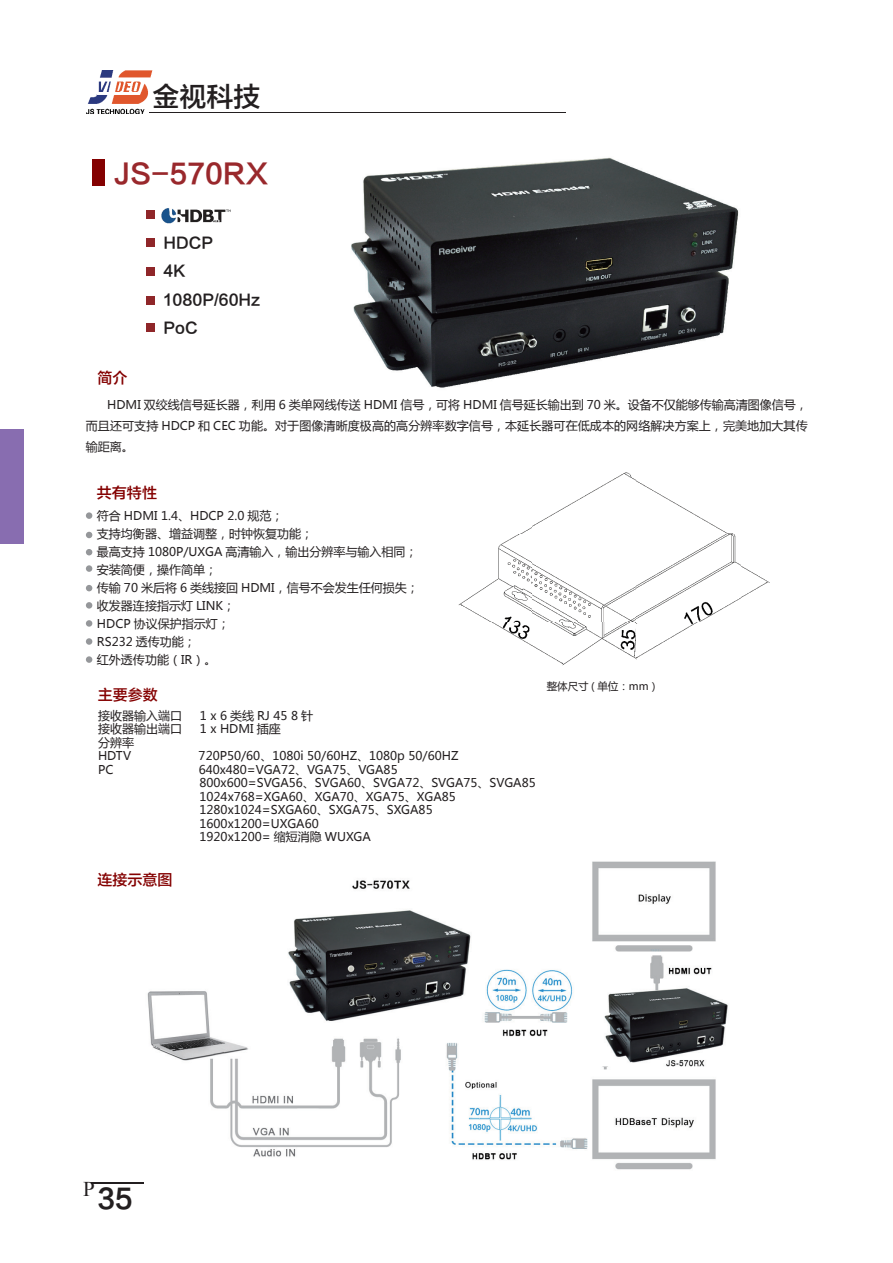
<style>
.page{position:relative;width:893px;height:1263px;background:#fff}
.page>*{position:absolute;margin:0;border:0;box-sizing:border-box;transform-origin:0 0}
.t1{font:27px "FZLTZHK GBK1 0";color:#99282c}
.t2{font:27px "FZLTZHK GBK1 0";color:#231f20}
.t3{font:15px/28.5px "FZLTZHK GBK1 0";color:#231f20}
.t4{font:15px "FZLTZHK GBK1 0";color:#840101}
.t5{font:12px/18px "Microsoft Ya Hei";color:#231f20}
.t6{font:10.5px "Microsoft Ya Hei";color:#231f20}
</style>
<div class="page">
<img style="left:87px;top:71px;width:66px;height:42px">
<hr style="left:149px;top:112px;width:416px;height:1px;background:#231f20">
<hr style="left:91px;top:1182px;width:52px;height:2px;background:#231f20">
<div style="left:0;top:429px;width:24px;height:114px;background:#886db0"></div>
<div style="left:92px;top:160px;width:13px;height:26px;background:#840101"></div>
<div style="left:86px;top:512px;width:6px;height:7px;background:#95979a;border-radius:50%"></div>
<svg style="left:86px;top:532px;width:6px;height:6px"></svg>
<svg style="left:86px;top:549px;width:6px;height:6px"></svg>
<div style="left:86px;top:565px;width:6px;height:7px;background:#95979a;border-radius:50%"></div>
<svg style="left:86px;top:585px;width:6px;height:6px"></svg>
<div style="left:86px;top:602px;width:6px;height:7px;background:#95979a;border-radius:50%"></div>
<div style="left:86px;top:620px;width:6px;height:7px;background:#95979a;border-radius:50%"></div>
<div style="left:86px;top:638px;width:6px;height:7px;background:#95979a;border-radius:50%"></div>
<div style="left:86px;top:656px;width:6px;height:7px;background:#95979a;border-radius:50%"></div>
<img style="left:351px;top:157px;width:388px;height:231px">
<img style="left:458px;top:472px;width:312px;height:194px">
<img style="left:147px;top:861px;width:581px;height:309px">
<div style="left:146px;top:211px;width:9px;height:8px;background:#8f2629"></div>
<div style="left:146px;top:238px;width:9px;height:9px;background:#8f2629"></div>
<div style="left:146px;top:267px;width:9px;height:9px;background:#8f2629"></div>
<div style="left:146px;top:296px;width:9px;height:9px;background:#8f2629"></div>
<img style="left:161px;top:208px;width:70px;height:16px">
<div style="left:146px;top:323px;width:9px;height:8px;background:#8f2629"></div>
<h1 class="t2" style="left:152px;top:82px;width:110px">金视科技</h1>
<h1 class="t1" style="left:114px;top:159px;width:156px">JS-570RX</h1>
<p class="t4" style="left:98px;top:370px;width:32px">简介</p>
<p class="t3" style="left:163px;top:229px;width:98px">HDCP<br>4K<br>1080P/60Hz<br>PoC</p>
<p class="t5" style="left:86px;top:393px;width:723px;line-height:21px;text-align:justify;text-indent:21px">HDMI 双绞线信号延长器，利用 6 类单网线传送 HDMI 信号，可将 HDMI 信号延长输出到 70 米。设备不仅能够传输高清图像信号，而且还可支持 HDCP 和 CEC 功能。对于图像清晰度极高的高分辨率数字信号，本延长器可在低成本的网络解决方案上，完美地加大其传输距离。</p>
<p class="t4" style="left:97px;top:484px;width:61px">共有特性</p>
<p class="t5" style="left:97px;top:506px;width:323px">符合 HDMI 1.4、HDCP 2.0 规范；<br>支持均衡器、增益调整，时钟恢复功能；<br>最高支持 1080P/UXGA 高清输入，输出分辨率与输入相同；安装简便，操作简单；<br>传输 70 米后将 6 类线接回 HDMI，信号不会发生任何损失；收发器连接指示灯 LINK；<br>HDCP 协议保护指示灯；<br>RS232 透传功能；<br>红外透传功能（IR）。</p>
<p class="t4" style="left:98px;top:687px;width:61px">主要参数</p>
<p class="t5" style="left:98px;top:706px;width:85px">接收器输入端口</p>
<p class="t5" style="left:200px;top:706px;width:115px">1 x 6类线RJ 45 8 针</p>
<p class="t5" style="left:98px;top:719px;width:85px">接收器输出端口</p>
<p class="t5" style="left:200px;top:719px;width:82px">1 x HDMI 插座</p>
<p class="t5" style="left:98px;top:735px;width:37px;line-height:13.5px">分辨率<br>HDTV</p>
<p class="t5" style="left:199px;top:746px;width:261px">720P50/60、1080i 50/60HZ、1080p 50/60HZ</p>
<p class="t5" style="left:98px;top:760px;width:17px">PC</p>
<p class="t5" style="left:199px;top:762px;width:339px;line-height:13.5px">640x480=VGA72、VGA75、VGA85<br>800x600=SVGA56、SVGA60、SVGA72、SVGA75、SVGA85<br>1024x768=XGA60、XGA70、XGA75、XGA85<br>1280x1024=SXGA60、SXGA75、SXGA85<br>1600x1200=UXGA60<br>1920x1200= 缩短消隐 WUXGA</p>
<p class="t6" style="left:547px;top:679px;width:114px">整体尺寸 ( 单位：mm）</p>
<p class="t4" style="left:98px;top:872px;width:76px">连接示意图</p>
<h1 class="t2" style="left:83px;top:1184px;width:51px"><sup>P</sup>35</h1>
</div>
